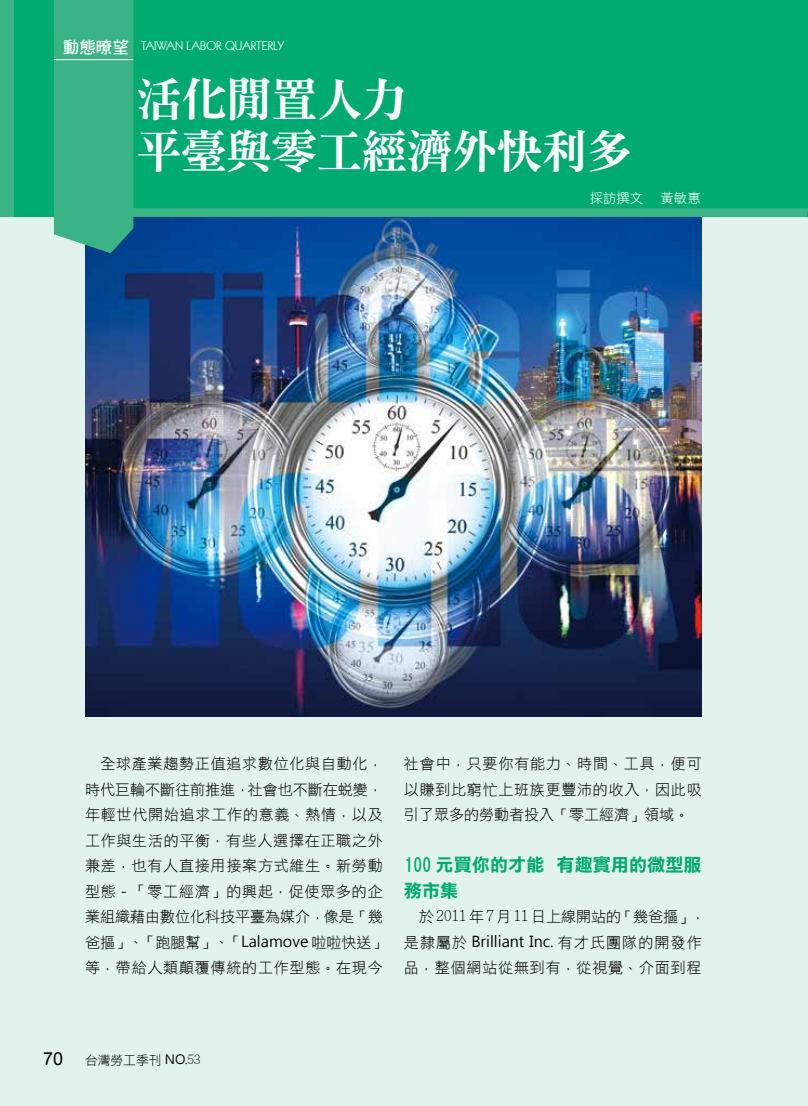
<style>
.page{position:relative;width:808px;height:1106px;background:#e1f3ec}
.page>*{position:absolute;margin:0;border:0;box-sizing:border-box;transform-origin:0 0}
.t1{font:46.5px/52.5px "DFN Ming XB HK BF";letter-spacing:-.03em;color:#fff}
.t2{font:18px/25.5px "DF Li Hei Bd WIN BF";letter-spacing:.01em;color:#00aa71}
.t3{font:15px/25.5px "DF Hei Lt HK BF";letter-spacing:.055em;color:#000;text-align:justify}
.t4{font:15px "Microsoft Jheng Hei";color:#000}
.t5{font:13.35px "DF Hei Lt HKP BF";color:#fff}
.t6{font:12.75px "Kabel IT Cby BT";color:#fff}
.t7{font:12.75px "DF Hei Lt HK BF";color:#000}
.s1{font-family:"DF Hei Bd HK BF";font-size:16.5px}
.s2{font-family:"Microsoft Jheng Hei"}
.s3{font-family:"DF Hei Lt HK BF"}
.s4{font-family:"Adobe Ming Std";font-weight:300}
.s5{font-family:"Arial";font-size:18px}
</style>
<div class="page">
<img style="left:85px;top:253px;width:617px;height:463px">
<div style="left:0;top:0;width:808px;height:217px;background:#00aa71"></div>
<div style="left:0;top:0;width:14px;height:217px;background:#3ab484"></div>
<svg style="left:54px;top:0;width:754px;height:253px"></svg>
<hr style="left:54px;top:59px;width:79px;height:1px;background:#fff">
<p class="t6" style="left:63px;top:38px;width:222px"><span class="s1">動態暸望</span> TAIWAN LABOR QUARTERLY</p>
<h1 class="t1" style="left:136px;top:73px;width:499px">活化閒置人力　<br>平臺與零工經濟外快利多</h1>
<p class="t5" style="left:590px;top:191px;width:55px">採訪撰文</p>
<p class="t5" style="left:661px;top:191px;width:42px">黃敏惠</p>
<p class="t3" style="left:85px;top:751px;width:299px;text-indent:15px">全球產業趨勢正值追求數位化與自動化<span class="s2">，</span>時代巨輪不斷往前推進<span class="s2">，</span>社會也不斷在蛻變<span class="s2">，</span>年輕世代開始追求工作的意義<span class="s2">、</span>熱情<span class="s2">，</span>以及工作與生活的平衡<span class="s2">，</span>有些人選擇在正職之外兼差<span class="s2">，</span>也有人直接用接案方式維生<span class="s2">。</span>新勞動型態<span class="s2">－「</span>零工經濟<span class="s2">」</span>的興起<span class="s2">，</span>促使眾多的企業組織藉由數位化科技平臺為媒介<span class="s2">，</span>像是<span class="s2">「</span>幾</p>
<p class="t4" style="left:85px;top:932px;width:303px"><span class="s3">爸摳</span>」、「<span class="s3">跑腿幫</span>」、「Lalamove <span class="s3">啦啦快送</span>」</p>
<p class="t3" style="left:85px;top:955px;width:299px">等<span class="s2">，</span>帶給人類顛覆傳統的工作型態<span class="s2">。</span>在現今</p>
<p class="t3" style="left:404px;top:751px;width:299px">社會中<span class="s2">，</span>只要你有能力<span class="s2">、</span>時間<span class="s2">、</span>工具<span class="s2">，</span>便可以賺到比窮忙上班族更豐沛的收入<span class="s2">，</span>因此吸引了眾多的勞動者投入<span class="s2">「</span>零工經濟<span class="s2">」</span>領域<span class="s2">。</span></p>
<p class="t2" style="left:404px;top:852px;width:299px">100 元買你的才能 有趣實用的微型服務市集</p>
<p class="t3" style="left:404px;top:904px;width:303px;text-align:left;text-indent:15px">於<span class="s4">2011</span> 年<span class="s4">7</span>月<span class="s4">11</span> 日上線開站的<span class="s2">「</span>幾爸摳<span class="s2">」，</span>是隸屬於 <span class="s2">Brilliant Inc.</span> 有才氏團隊的開發作品<span class="s2">，</span>整個網站從無到有<span class="s2">，</span>從視覺<span class="s2">、</span>介面到程</p>
<p class="t7" style="left:43px;top:1053px;width:159px"><span class="s5">70</span> 台灣勞工季刊 <span class="s2">NO.</span><span class="s4">53</span></p>
</div>
